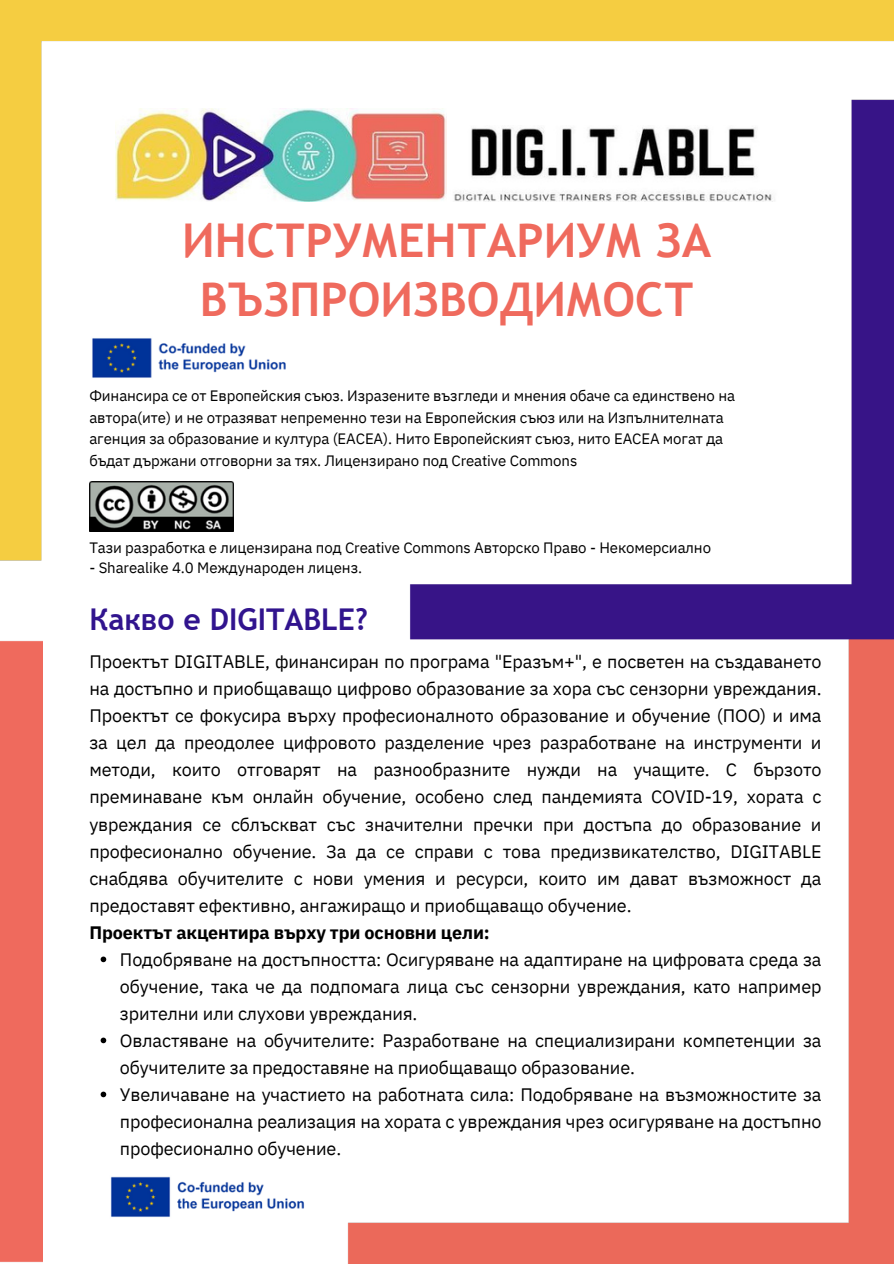
<style>
.page{position:relative;width:894px;height:1264px;background:#fff}
.page>*{position:absolute;margin:0;border:0;box-sizing:border-box;transform-origin:0 0}
.t1{font:700 46.5px/59.7px "Trebuchet MS";color:#ef6a5d;text-align:center}
.t2{font:700 30px "Trebuchet MS";color:#31148e}
.t3{font:18px/27px "IBM Plex Sans";letter-spacing:-.005em;color:#000}
.t4{font:15px/21.3px "IBM Plex Sans";letter-spacing:-.005em;color:#000}
.s1{font-weight:700}
</style>
<div class="page">
<img style="left:0;top:0;width:893px;height:1263px">
<img style="left:108px;top:1174px;width:204px;height:45px">
<img style="left:89px;top:335px;width:204px;height:45px">
<img style="left:89px;top:481px;width:144px;height:50px">
<div style="left:0;top:638px;width:43px;height:625px;background:#ef6a5d"></div>
<svg style="left:101px;top:956px;width:5px;height:6px"></svg>
<svg style="left:101px;top:1037px;width:5px;height:6px"></svg>
<svg style="left:101px;top:1091px;width:5px;height:6px"></svg>
<img style="left:115px;top:108px;width:331px;height:93px">
<img style="left:447px;top:125px;width:330px;height:76px">
<p class="t1" style="left:182px;top:210px;width:530px">ИНСТРУМЕНТАРИУМ ЗА<br>ВЪЗПРОИЗВОДИМОСТ</p>
<p class="t4" style="left:89px;top:385px;width:647px">Финансира се от Европейския съюз. Изразените възгледи и мнения обаче са единствено на автора(ите) и не отразяват непременно тези на Европейския съюз или на Изпълнителната агенция за образование и култура (EACEA). Нито Европейският съюз, нито ЕАСЕА могат да бъдат държани отговорни за тях. Лицензирано под Creative Commons</p>
<p class="t4" style="left:89px;top:537px;width:623px">Тази разработка е лицензирана под Creative Commons Авторско Право - Некомерсиално</p>
<p class="t4" style="left:89px;top:557px;width:274px">- Sharealike 4.0 Международен лиценз.</p>
<h2 class="t2" style="left:89px;top:602px;width:280px">Какво е DIGITABLE?</h2>
<p class="t3" style="left:89px;top:648px;width:733px">Проектът DIGITABLE, финансиран по програма "Еразъм+", е посветен на създаването на достъпно и приобщаващо цифрово образование за хора със сензорни увреждания.<br>Проектът се фокусира върху професионалното образование и обучение (ПОО) и има за цел да преодолее цифровото разделение чрез разработване на инструменти и методи, които отговарят на разнообразните нужди на учащите. С бързото преминаване към онлайн обучение, особено след пандемията COVID-19, хората с увреждания се сблъскват със значителни пречки при достъпа до образование и професионално обучение. За да се справи с това предизвикателство, DIGITABLE снабдява обучителите с нови умения и ресурси, които им дават възможност да предоставят ефективно, ангажиращо и приобщаващо обучение.<br><span class="s1">Проектът акцентира върху три основни цели:</span></p>
<p class="t3" style="left:120px;top:945px;width:703px;text-align:justify">Подобряване на достъпността: Осигуряване на адаптиране на цифровата среда за обучение, така че да подпомага лица със сензорни увреждания, като например зрителни или слухови увреждания.</p>
<p class="t3" style="left:120px;top:1026px;width:703px">Овластяване на обучителите: Разработване на специализирани компетенции за обучителите за предоставяне на приобщаващо образование.</p>
<p class="t3" style="left:120px;top:1080px;width:703px;text-align:justify">Увеличаване на участието на работната сила: Подобряване на възможностите за професионална реализация на хората с увреждания чрез осигуряване на достъпно професионално обучение.</p>
</div>
